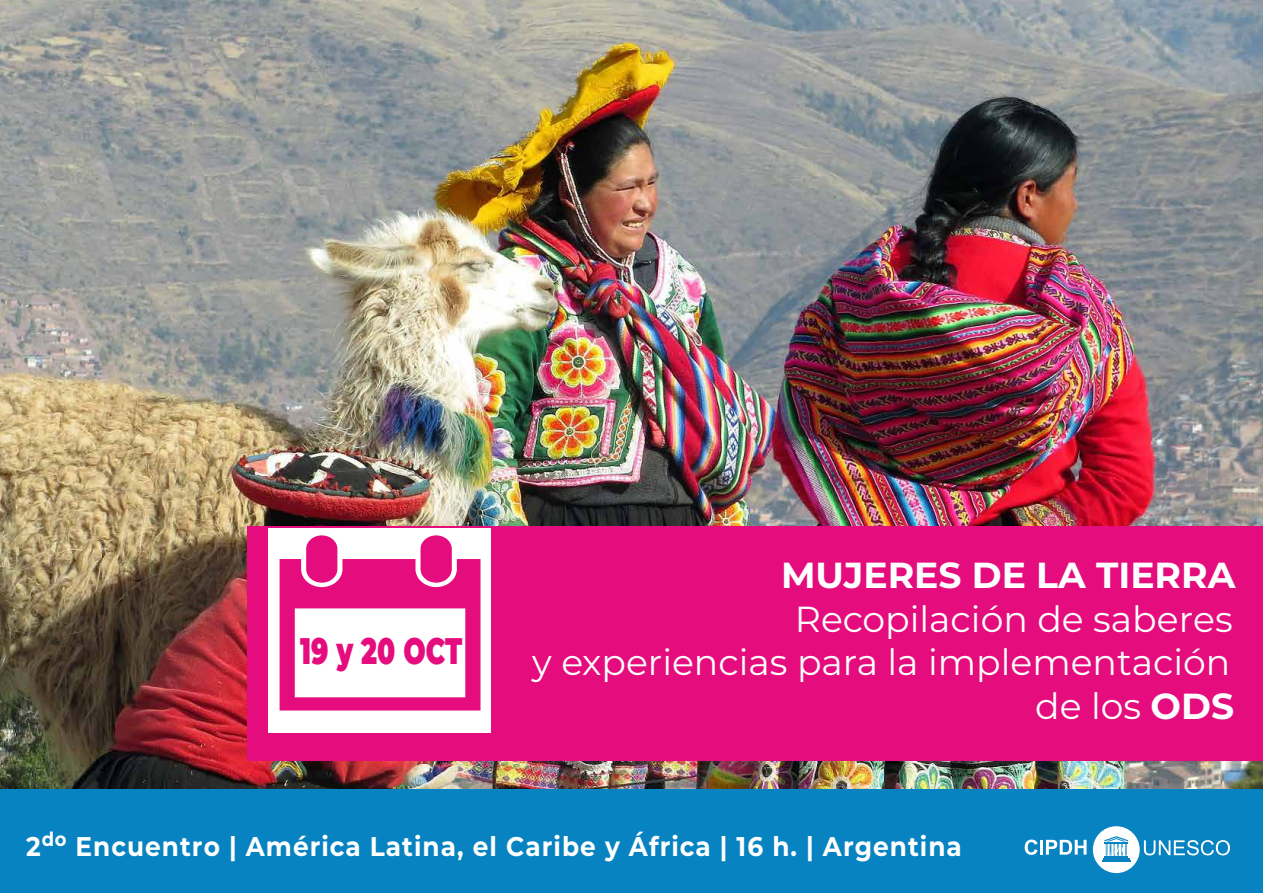
<style>
.page{position:relative;width:1263px;height:893px;background:#fff}
.page>*{position:absolute;margin:0;border:0;box-sizing:border-box;transform-origin:0 0}
.t1{font:900 37.05px "Montserrat";color:#e50c7d;scale:.71 1}
.t2{font:36.15px/43.3px "Montserrat";color:#fff;text-align:right}
.t3{font:700 36.15px "Montserrat";color:#fff}
.t4{font:700 27px "Montserrat";letter-spacing:.04em;color:#fff;scale:.92 1}
.s1{font-weight:700}
</style>
<div class="page">
<img style="left:0;top:0;width:1263px;height:789px">
<div style="left:248px;top:526px;width:1015px;height:235px;background:#e50c7d"></div>
<div style="left:268px;top:528px;width:223px;height:205px;background:#fff"></div>
<svg style="left:280px;top:535px;width:200px;height:175px"></svg>
<div style="left:0;top:789px;width:1263px;height:104px;background:#0883c1"></div>
<svg style="left:1025px;top:839px;width:12px;height:16px"></svg>
<hr style="left:1040px;top:840px;width:3px;height:15px;background:#fff">
<svg style="left:1046px;top:840px;width:40px;height:15px"></svg>
<div style="left:1093px;top:826px;width:47px;height:47px;background:#fff;border-radius:50%"></div>
<svg style="left:1102px;top:836px;width:29px;height:25px"></svg>
<svg style="left:1144px;top:840px;width:86px;height:15px"></svg>
<p class="t1" style="left:300px;top:623px;width:230px">19 y 20 OCT</p>
<p class="t3" style="left:781px;top:549px;width:456px">MUJERES DE LA TIERRA</p>
<p class="t2" style="left:532px;top:596px;width:703px">Recopilación de saberes<br>y experiencias para la implementación de los <span class="s1">ODS</span></p>
<p class="t4" style="left:26px;top:827px;width:1019px">2<sup>do</sup> Encuentro | América Latina, el Caribe y África | 16 h. | Argentina</p>
</div>
